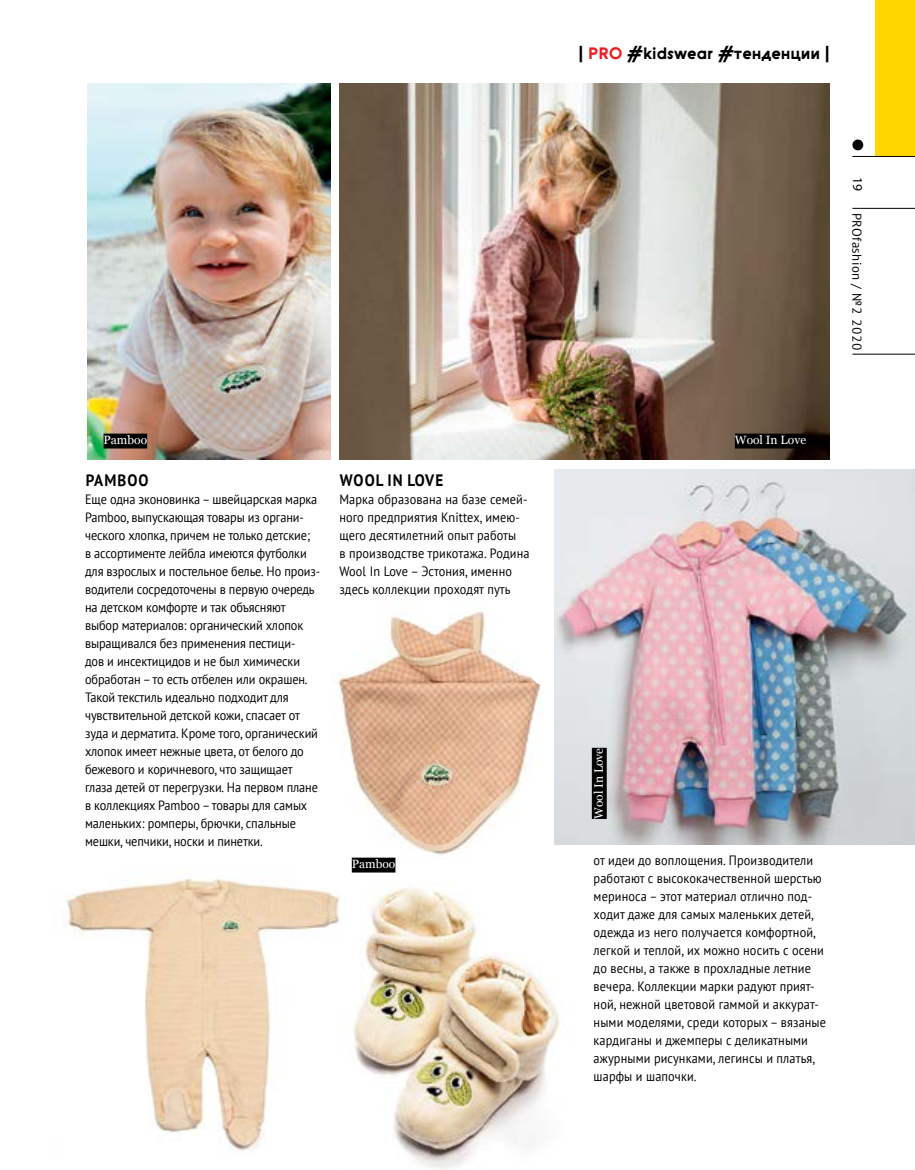
<style>
.page{position:relative;width:915px;height:1170px;background:#fff}
.page>*{position:absolute;margin:0;border:0;box-sizing:border-box;transform-origin:0 0}
.t1{font:16.5px "Geometric Sans Serifv 1";color:#000}
.t2{font:700 16.5px "PT Sans";letter-spacing:.07em;color:#000;scale:.91 1}
.t3{font:13.5px/18px "PT Sans";letter-spacing:-.01em;color:#000;scale:.91 1}
.t4{font:13.5px/18px "PT Sans";letter-spacing:.01em;color:#000;scale:.91 1}
.t5{font:13.5px "Myriad Pro";color:#000}
.t6{font:12.75px "PT Sans";letter-spacing:.04em;color:#000}
.t7{font:12px "Georgia";color:#fff}
.s1{color:#ed1d24}
</style>
<div class="page">
<div style="left:874px;top:0;width:40px;height:156px;background:#ffd600"></div>
<hr style="left:852px;top:208px;width:62px;height:1px;background:#000">
<hr style="left:852px;top:156px;width:62px;height:1px;background:#000">
<hr style="left:852px;top:354px;width:62px;height:1px;background:#000">
<div style="left:852px;top:139px;width:10px;height:11px;background:#000;border-radius:50%"></div>
<img style="left:87px;top:84px;width:243px;height:375px">
<img style="left:339px;top:84px;width:490px;height:375px">
<img style="left:66px;top:878px;width:272px;height:273px">
<img style="left:338px;top:859px;width:222px;height:310px">
<img style="left:337px;top:611px;width:206px;height:248px">
<img style="left:554px;top:469px;width:360px;height:375px">
<div style="left:103px;top:433px;width:44px;height:15px;background:#000"></div>
<div style="left:734px;top:433px;width:71px;height:15px;background:#000"></div>
<div style="left:351px;top:857px;width:44px;height:15px;background:#000"></div>
<div style="left:591px;top:747px;width:15px;height:71px;background:#000"></div>
<p class="t1" style="left:578px;top:44px;width:253px">| <span class="s1">PRO</span> #kidswear #тенденции |</p>
<p class="t5" style="left:865px;top:177px;width:15px;rotate:90deg">19</p>
<p class="t6" style="left:864px;top:212px;width:139px;rotate:90deg">PROfashion / №2 2020</p>
<p class="t7" style="left:103px;top:431px;width:45px">Pamboo</p>
<p class="t7" style="left:734px;top:431px;width:73px">Wool In Love</p>
<p class="t2" style="left:86px;top:469px;width:70px">PAMBOO</p>
<p class="t3" style="left:85px;top:490px;width:260px">Еще одна эконовинка – швейцарская марка Pamboo, выпускающая товары из органи&shy;ческого хлопка, причем не только детские;<br>в ассортименте лейбла имеются футболки для взрослых и постельное белье. Но произ&shy;водители сосредоточены в первую очередь на детском комфорте и так объясняют выбор материалов: органический хлопок выращивался без применения пестици-<br>дов и инсектицидов и не был химически обработан – то есть отбелен или окрашен.<br>Такой текстиль идеально подходит для чувствительной детской кожи, спасает от зуда и дерматита. Кроме того, органический хлопок имеет нежные цвета, от белого до бежевого и коричневого, что защищает глаза детей от перегрузки. На первом плане в коллекциях Pamboo – товары для самых маленьких: ромперы, брючки, спальные мешки, чепчики, носки и пинетки.</p>
<p class="t2" style="left:340px;top:469px;width:115px">WOOL IN LOVE</p>
<p class="t4" style="left:339px;top:490px;width:210px">Марка образована на базе семей&shy;ного предприятия Knittex, имею&shy;щего десятилетний опыт работы<br>в производстве трикотажа. Родина<br>Wool In Love – Эстония, именно здесь коллекции проходят путь</p>
<p class="t7" style="left:351px;top:855px;width:45px">Pamboo</p>
<p class="t7" style="left:589px;top:818px;width:73px;rotate:-90deg">Wool In Love</p>
<p class="t4" style="left:593px;top:850px;width:257px">от идеи до воплощения. Производители работают с высококачественной шерстью мериноса – этот материал отлично под&shy;ходит даже для самых маленьких детей, одежда из него получается комфортной, легкой и теплой, их можно носить с осени до весны, а также в прохладные летние вечера. Коллекции марки радуют прият&shy;ной, нежной цветовой гаммой и аккурат&shy;ными моделями, среди которых – вязаные кардиганы и джемперы с деликатными ажурными рисунками, легинсы и платья, шарфы и шапочки.</p>
</div>
